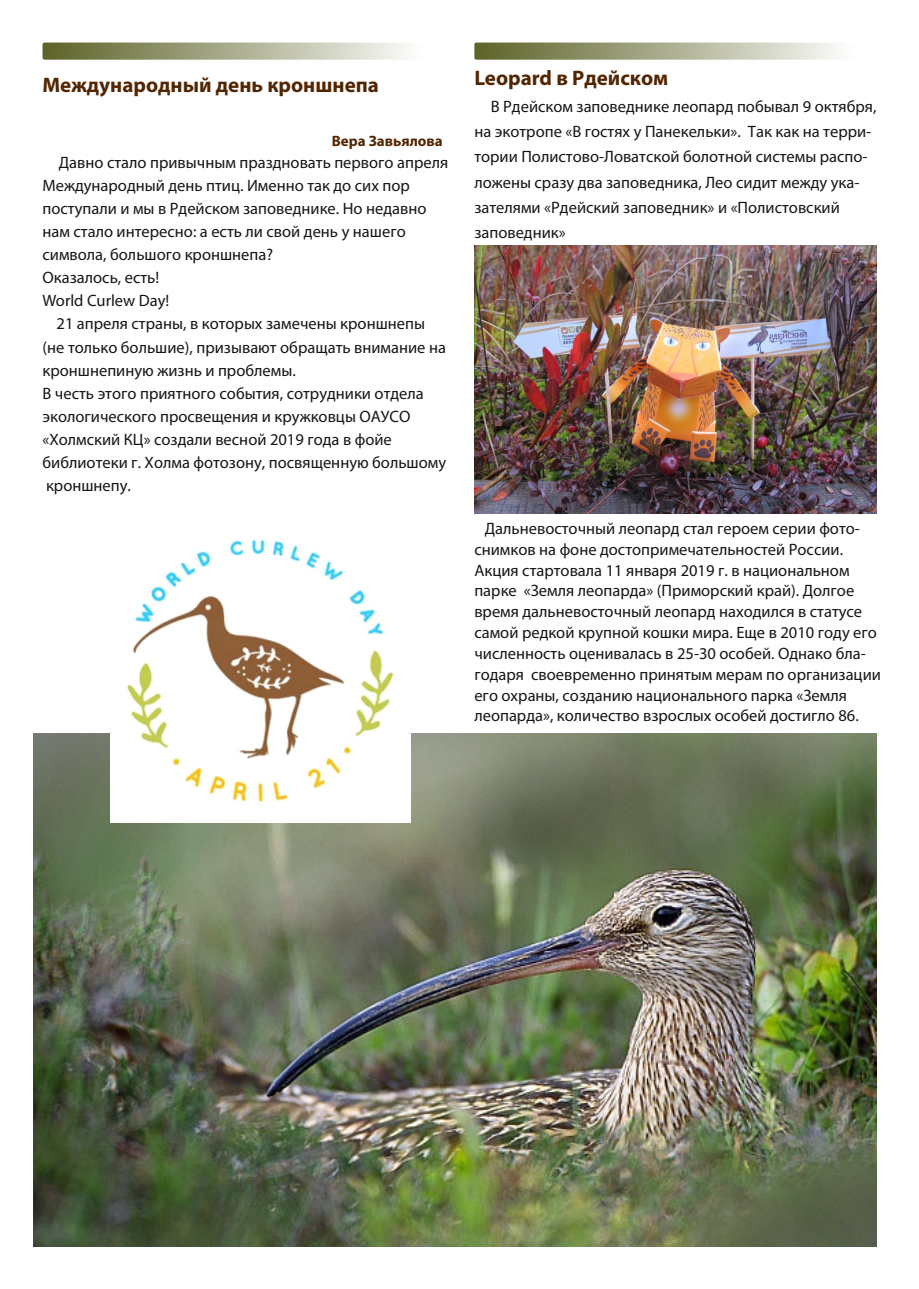
<style>
.page{position:relative;width:919px;height:1289px;background:#fff}
.page>*{position:absolute;margin:0;border:0;box-sizing:border-box;transform-origin:0 0}
.t1{font:700 21px "Myriad Pro";color:#532603}
.t2{font:16.5px/23px "Myriad Pro";color:#151616}
.t3{font:700 15px "Myriad Pro";color:#532603}
</style>
<div class="page">
<div style="left:43px;top:43px;width:401px;height:17px;background:linear-gradient(to right,#5c6126,#fff);border-radius:2px"></div>
<img style="left:474px;top:245px;width:402px;height:268px">
<div style="left:474px;top:43px;width:402px;height:17px;background:linear-gradient(to right,#5c6126,#fff);border-radius:2px"></div>
<img style="left:34px;top:733px;width:842px;height:513px">
<img style="left:111px;top:539px;width:299px;height:283px">
<p class="t1" style="left:43px;top:76px;width:338px">Международный день кроншнепа</p>
<p class="t3" style="left:332px;top:134px;width:112px">Вера Завьялова</p>
<p class="t2" style="left:43px;top:153px;width:407px;text-indent:16px">Давно стало привычным праздновать первого апреля Международный день птиц. Именно так до сих пор поступали и мы в Рдейском заповеднике. Но недавно нам стало интересно: а есть ли свой день у нашего символа, большого кроншнепа?<br>Оказалось, есть!<br>World Curlew Day!</p>
<p class="t2" style="left:43px;top:314px;width:405px;text-indent:14px">21 апреля страны, в которых замечены кроншнепы (не только большие), призывают обращать внимание на кроншнепиную жизнь и проблемы.<br>В честь этого приятного события, сотрудники отдела экологического просвещения и кружковцы ОАУСО «Холмский КЦ» создали весной 2019 года в фойе библиотеки г. Холма фотозону, посвященную большому кроншнепу.</p>
<p class="t1" style="left:474px;top:70px;width:195px">Leopard в Рдейском</p>
<p class="t2" style="left:474px;top:95px;width:403px;line-height:25.2px;text-indent:16px">В Рдейском заповеднике леопард побывал 9 октября, на экотропе «В гостях у Панекельки». Так как на терри&shy;тории Полистово-Ловатской болотной системы распо&shy;ложены сразу два заповедника, Лео сидит между ука&shy;зателями «Рдейский заповедник» и «Полистовский заповедник»</p>
<p class="t2" style="left:474px;top:519px;width:408px;line-height:20.9px;text-indent:10px">Дальневосточный леопард стал героем серии фото&shy;снимков на фоне достопримечательностей России.<br>Акция стартовала 11 января 2019 г. в национальном парке «Земля леопарда» (Приморский край). Долгое время дальневосточный леопард находился в статусе самой редкой крупной кошки мира. Еще в 2010 году его численность оценивалась в 25-30 особей. Однако бла&shy;годаря своевременно принятым мерам по организации его охраны, созданию национального парка «Земля леопарда», количество взрослых особей достигло 86.</p>
</div>
